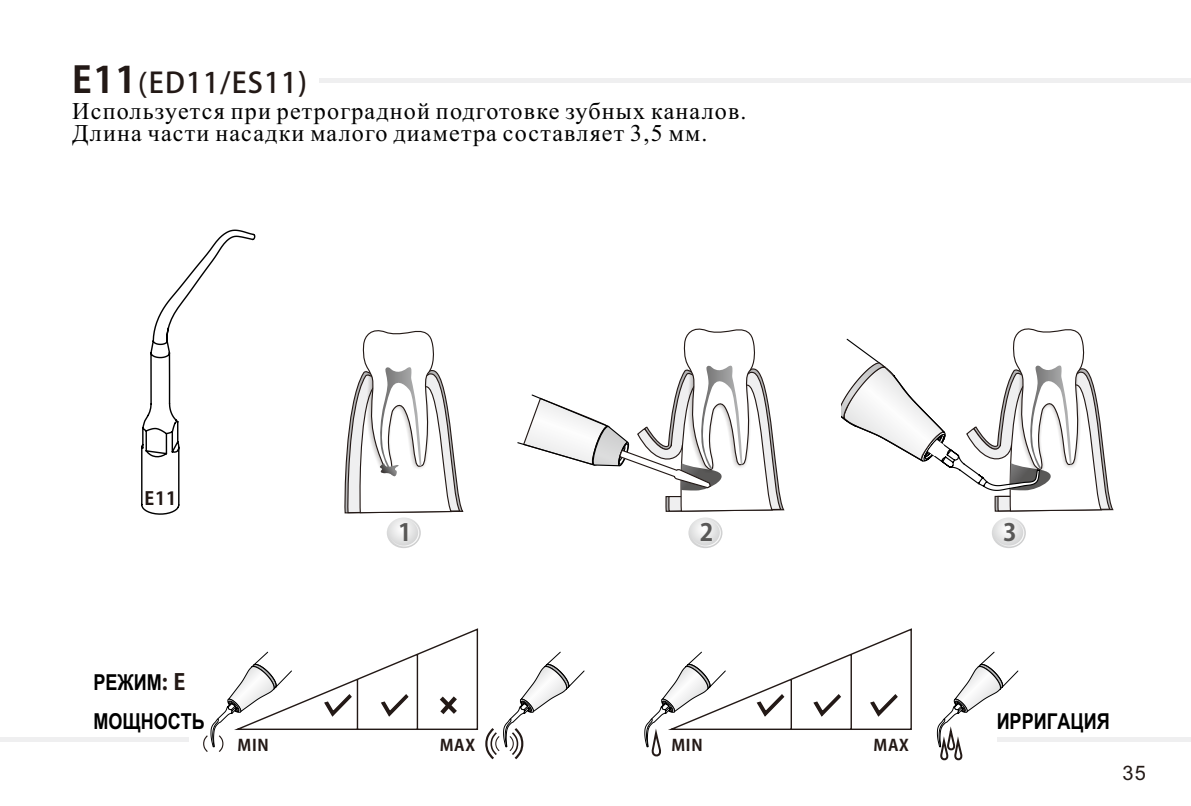
<style>
.page{position:relative;width:1191px;height:806px;background:#fff}
.page>*{position:absolute;margin:0;border:0;box-sizing:border-box;transform-origin:0 0}
.t1{font:28px "Adobe Heiti Std";letter-spacing:.045em;color:#231916}
.t2{font:24px/22.2px "Times New Roman";letter-spacing:.05em;color:#000}
.t3{font:700 23.6px "Adobe Gothic Std";color:#595857}
.t4{font:700 22px "Arial Narrow";color:#000}
.t5{font:20px "Arial";color:#231916}
.t6{font:700 18px "Adobe Gothic Std";color:#231916}
.t7{font:700 15.8px "Adobe Gothic Std";letter-spacing:.045em;color:#231916}
.s1{font-family:"Adobe Gothic Std";font-weight:700;font-size:36px}
.s2{font-family:"Microsoft Ya Hei"}
.s3{font-family:"Adobe Gothic Std";color:#231916}
</style>
<div class="page">
<hr style="left:319px;top:78px;width:872px;height:4px;background:#efeff0">
<svg style="left:0;top:737px;width:1191px;height:3px"></svg>
<div style="left:189px;top:724px;width:807px;height:43px;background:#fff"></div>
<svg style="left:485px;top:651px;width:100px;height:107px"></svg>
<svg style="left:644px;top:628px;width:268px;height:129px"></svg>
<svg style="left:936px;top:651px;width:83px;height:109px"></svg>
<svg style="left:387px;top:517px;width:34px;height:30px"></svg>
<svg style="left:389px;top:519px;width:30px;height:27px"></svg>
<svg style="left:688px;top:517px;width:34px;height:30px"></svg>
<svg style="left:691px;top:519px;width:30px;height:27px"></svg>
<svg style="left:991px;top:517px;width:34px;height:30px"></svg>
<svg style="left:994px;top:519px;width:30px;height:27px"></svg>
<svg style="left:141px;top:229px;width:115px;height:286px"></svg>
<svg style="left:203px;top:628px;width:276px;height:124px"></svg>
<svg style="left:344px;top:330px;width:120px;height:183px"></svg>
<svg style="left:517px;top:328px;width:268px;height:184px"></svg>
<svg style="left:841px;top:328px;width:273px;height:184px"></svg>
<p class="t1" style="left:72px;top:68px;width:236px"><span class="s1">E11</span><span class="s2">(</span>ED11/ES11)</p>
<p class="t2" style="left:72px;top:102px;width:676px">Используется при ретроградной подготовке зубных каналов.<br>Длина части насадки малого диаметра составляет 3,5 мм.</p>
<p class="t6" style="left:145px;top:488px;width:33px">E11</p>
<p class="t3" style="left:398px;top:519px;width:15px">1</p>
<p class="t3" style="left:700px;top:519px;width:15px">2</p>
<p class="t3" style="left:1003px;top:519px;width:15px">3</p>
<p class="t4" style="left:93px;top:674px;width:93px">РЕЖИМ<span class="s3">: E</span></p>
<p class="t4" style="left:93px;top:712px;width:113px">МОЩНОСТЬ</p>
<p class="t4" style="left:996px;top:712px;width:115px">ИРРИГАЦИЯ</p>
<p class="t7" style="left:237px;top:737px;width:33px">MIN</p>
<p class="t7" style="left:440px;top:737px;width:37px">MAX</p>
<p class="t7" style="left:671px;top:737px;width:33px">MIN</p>
<p class="t7" style="left:873px;top:737px;width:37px">MAX</p>
<p class="t5" style="left:1122px;top:765px;width:25px">35</p>
</div>
